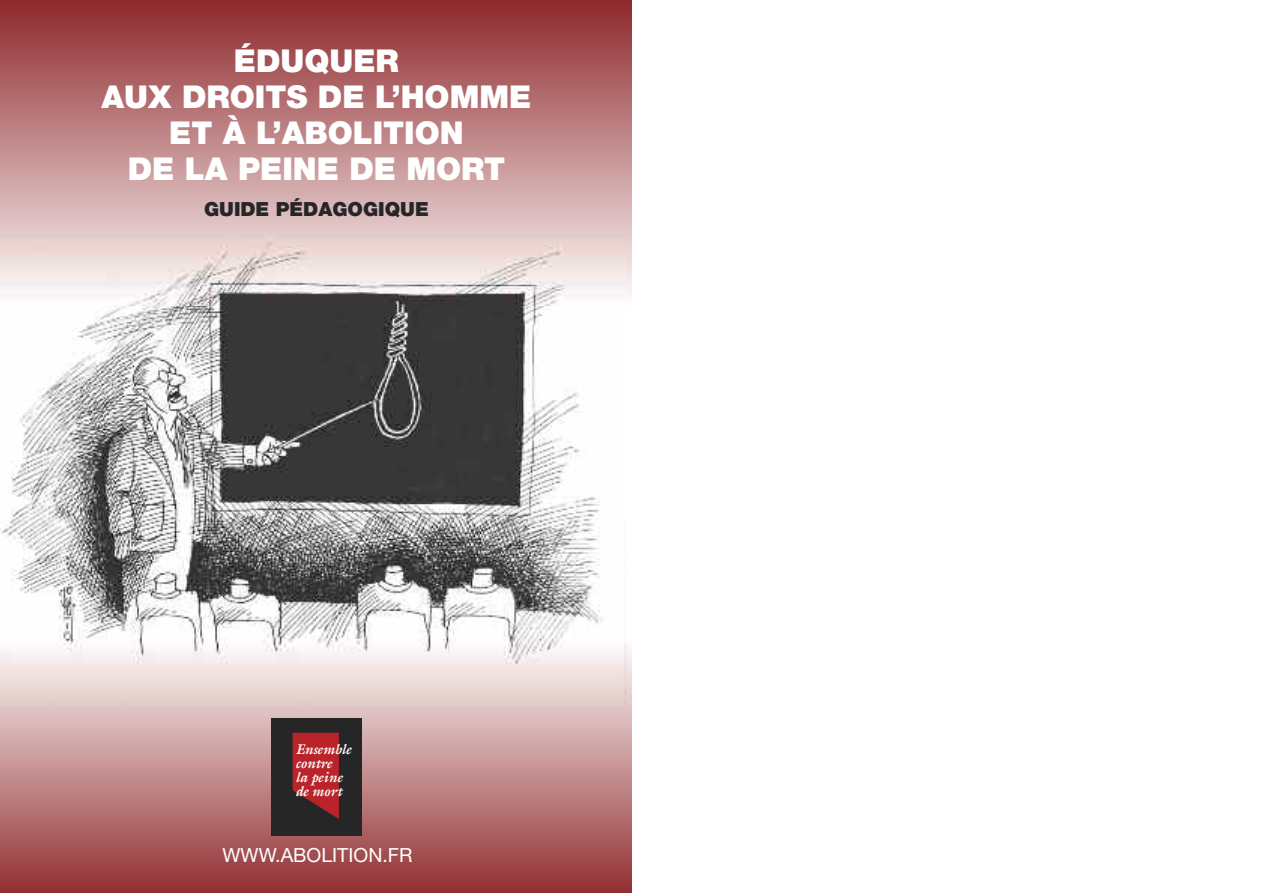
<style>
.page{position:relative;width:1263px;height:893px;background:#fff}
.page>*{position:absolute;margin:0;border:0;box-sizing:border-box;transform-origin:0 0}
.t1{font:900 31.5px/36px "Helvetica Neue";color:#fff;text-align:center}
.t2{font:19.5px "Helvetica Neue";color:#fff}
.t3{font:900 19.5px "Helvetica Neue";color:#272627}
.t4{font:italic 700 14.25px/14.2px "Galliard";letter-spacing:-.01em;color:#fff}
</style>
<div class="page">
<div style="left:0;top:640px;width:631px;height:253px;background:linear-gradient(to bottom,#fefcfc,#922f32)"></div>
<div style="left:0;top:0;width:631px;height:305px;background:linear-gradient(to bottom,#8e282b,#fdfcfc)"></div>
<div style="left:271px;top:718px;width:90px;height:118px;background:#272627"></div>
<svg style="left:293px;top:733px;width:46px;height:86px"></svg>
<img style="left:0;top:234px;width:626px;height:471px">
<p class="t1" style="left:102px;top:45px;width:431px">ÉDUQUER<br>AUX DROITS DE L’HOMME<br>ET À L’ABOLITION<br>DE LA PEINE DE MORT</p>
<p class="t3" style="left:204px;top:202px;width:226px">GUIDE PÉDAGOGIQUE</p>
<p class="t4" style="left:295px;top:742px;width:58px">Ensemble contre<br>la peine de mort</p>
<p class="t2" style="left:223px;top:848px;width:191px">WWW.ABOLITION.FR</p>
</div>
